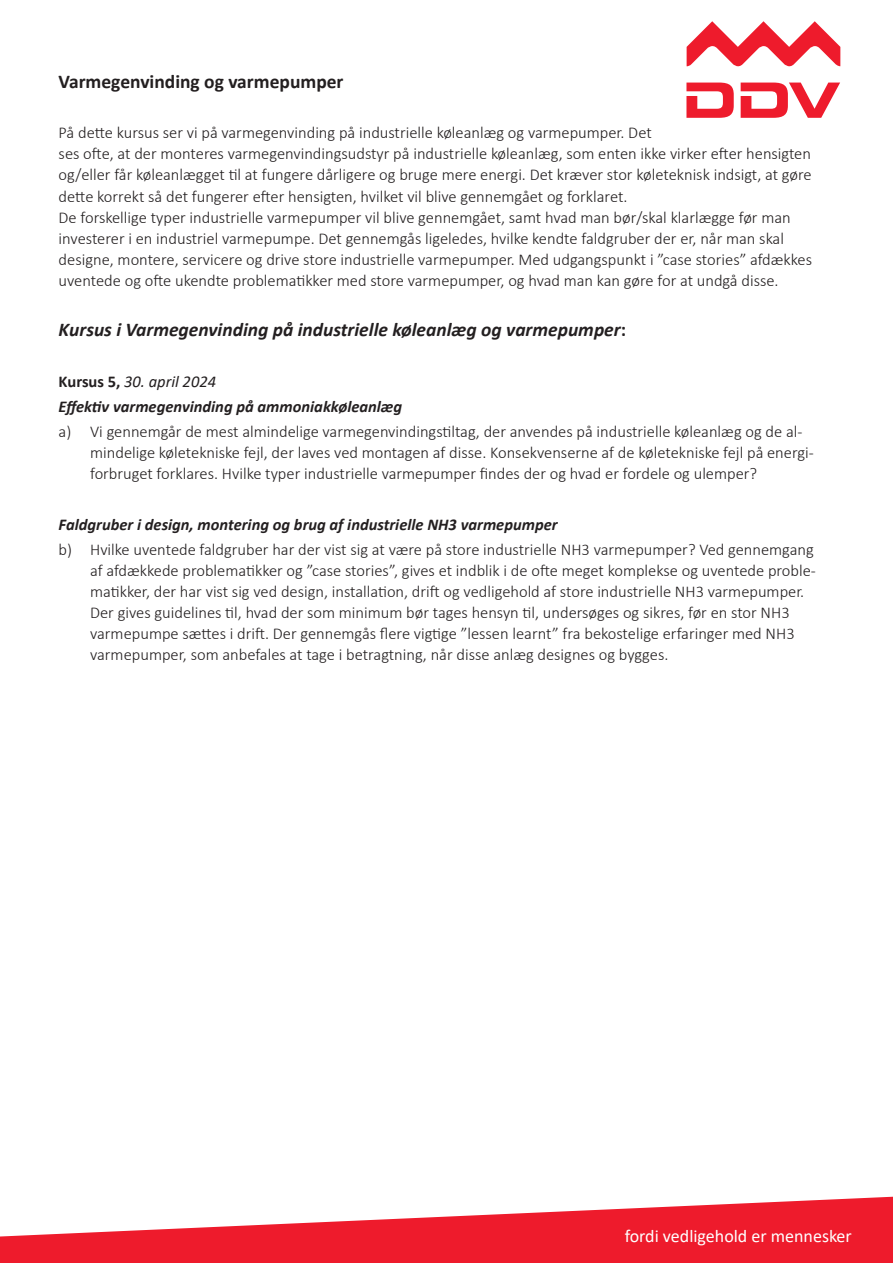
<style>
.page{position:relative;width:893px;height:1263px;background:#fff}
.page>*{position:absolute;margin:0;border:0;box-sizing:border-box;transform-origin:0 0}
.t1{font:italic 700 19.5px "Calibri";color:#231f20}
.t2{font:700 19.5px "Calibri";color:#231f20}
.t3{font:18px "Calibri";color:#fff}
.t4{font:17.4px "Myriad Pro";color:#231f20}
.t5{font:300 16.5px/21px "Calibri";color:#231f20}
.t6{font:italic 700 16.5px "Calibri";color:#231f20}
.t7{font:italic 16.5px "Calibri";color:#231f20}
.s1{font-style:normal}
.s2{font-weight:700;font-style:normal}
</style>
<div class="page">
<svg style="left:0;top:1197px;width:893px;height:66px;fill:#ee1b2c"></svg>
<svg style="left:686px;top:83px;width:48px;height:35px"></svg>
<svg style="left:741px;top:83px;width:99px;height:35px"></svg>
<svg style="left:687px;top:21px;width:153px;height:46px"></svg>
<p class="t2" style="left:59px;top:68px;width:286px">Varmegenvinding og varmepumper</p>
<p class="t5" style="left:59px;top:122px;width:755px">På dette kursus ser vi på varmegenvinding på industrielle køleanlæg og varmepumper. Det<br>ses ofte, at der monteres varmegenvindingsudstyr på industrielle køleanlæg, som enten ikke virker efter hensigten og/eller får køleanlægget til at fungere dårligere og bruge mere energi. Det kræver stor køleteknisk indsigt, at gøre dette korrekt så det fungerer efter hensigten, hvilket vil blive gennemgået og forklaret.<br>De forskellige typer industrielle varmepumper vil blive gennemgået, samt hvad man bør/skal klarlægge før man investerer i en industriel varmepumpe. Det gennemgås ligeledes, hvilke kendte faldgruber der er, når man skal designe, montere, servicere og drive store industrielle varmepumper. Med udgangspunkt i ”case stories” afdækkes uventede og ofte ukendte problematikker med store varmepumper, og hvad man kan gøre for at undgå disse.</p>
<p class="t1" style="left:59px;top:316px;width:569px">Kursus i Varmegenvinding på industrielle køleanlæg og varmepumper<span class="s1">:</span></p>
<p class="t7" style="left:59px;top:370px;width:159px"><span class="s2">Kursus 5,</span> 30. april 2024</p>
<p class="t6" style="left:59px;top:395px;width:345px">Effektiv varmegenvinding på ammoniakkøleanlæg</p>
<p class="t5" style="left:90px;top:421px;width:725px;text-indent:-32px">a) Vi gennemgår de mest almindelige varmegenvindingstiltag, der anvendes på industrielle køleanlæg og de al&shy;mindelige køletekniske fejl, der laves ved montagen af disse. Konsekvenserne af de køletekniske fejl på energi&shy;forbruget forklares. Hvilke typer industrielle varmepumper findes der og hvad er fordele og ulemper?</p>
<p class="t6" style="left:59px;top:512px;width:500px">Faldgruber i design, montering og brug af industrielle NH3 varmepumper</p>
<p class="t5" style="left:90px;top:539px;width:727px;text-indent:-32px">b) Hvilke uventede faldgruber har der vist sig at være på store industrielle NH3 varmepumper? Ved gennemgang af afdækkede problematikker og ”case stories”, gives et indblik i de ofte meget komplekse og uventede proble&shy;matikker, der har vist sig ved design, installation, drift og vedligehold af store industrielle NH3 varmepumper.<br>Der gives guidelines til, hvad der som minimum bør tages hensyn til, undersøges og sikres, før en stor NH3 varmepumpe sættes i drift. Der gennemgås flere vigtige ”lessen learnt” fra bekostelige erfaringer med NH3 varmepumper, som anbefales at tage i betragtning, når disse anlæg designes og bygges.</p>
<p class="t4" style="left:686px;top:149px;width:158px">Vedligeholdsforening</p>
<p class="t3" style="left:625px;top:1223px;width:229px">fordi vedligehold er mennesker</p>
</div>
